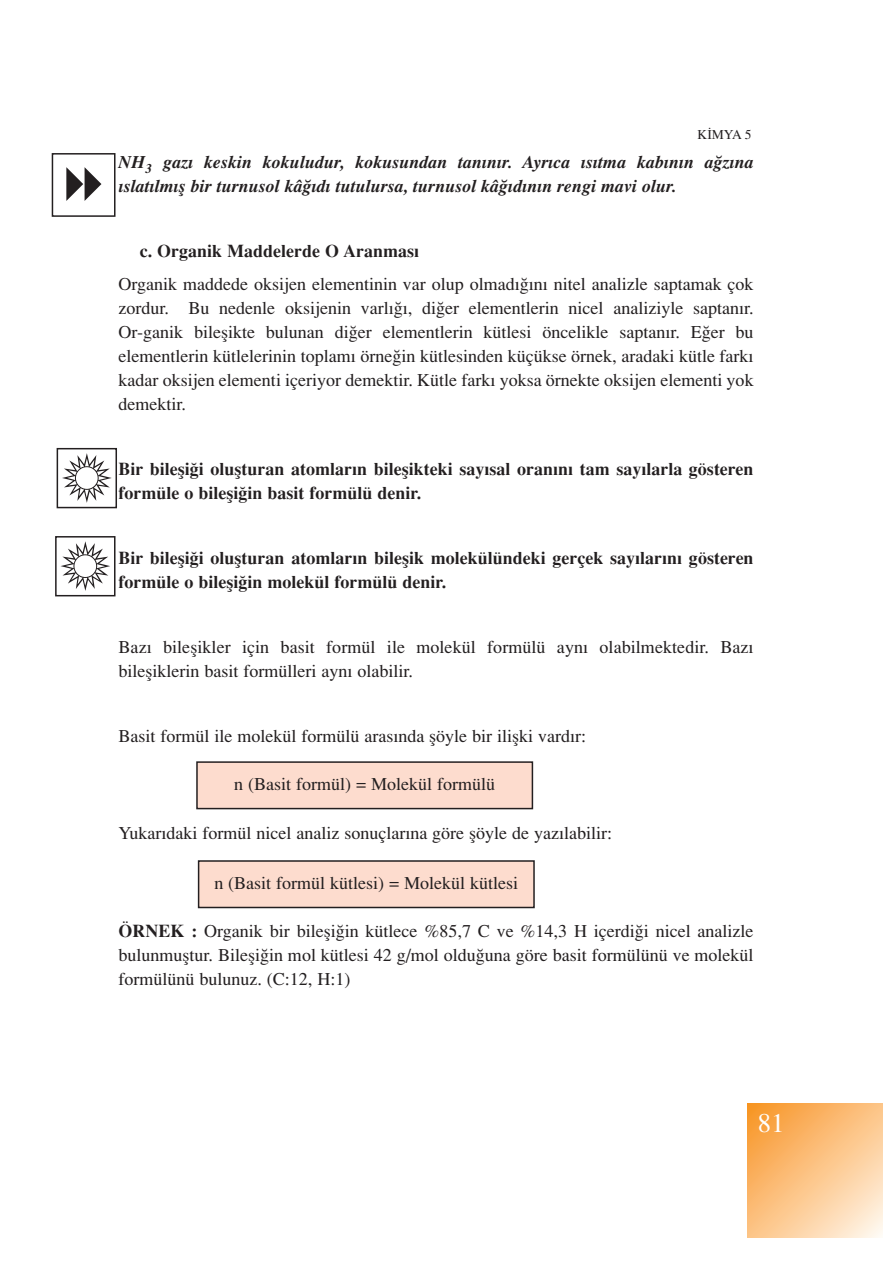
<style>
.page{position:relative;width:893px;height:1263px;background:#fff}
.page>*{position:absolute;margin:0;border:0;box-sizing:border-box;transform-origin:0 0}
.t1{font:27px "Times Turk";color:#fff}
.t2{font:18px/24px "Times Turk";color:#231f20;text-align:justify}
.t3{font:18px/24px "Times Turk B";color:#231f20}
.t4{font:18px/24px "Times Turk BI";color:#231f20}
.t5{font:13.5px "Times Turk";color:#231f20}
.s1{font-family:"Times Turk B"}
</style>
<div class="page">
<svg style="left:747px;top:1103px;width:135px;height:134px;background:#fcc486"></svg>
<div style="left:52px;top:153px;width:63px;height:64px;border:2px solid #231f20"></div>
<div style="left:57px;top:448px;width:60px;height:60px;border:2px solid #231f20"></div>
<div style="left:55px;top:536px;width:60px;height:60px;border:2px solid #231f20"></div>
<div style="left:198px;top:861px;width:336px;height:47px;background:#fddcce"></div>
<div style="left:198px;top:860px;width:336px;height:48px;border:2px solid #231f20"></div>
<div style="left:197px;top:762px;width:335px;height:47px;background:#fddcce"></div>
<div style="left:196px;top:761px;width:337px;height:48px;border:2px solid #231f20"></div>
<p class="t5" style="left:697px;top:129px;width:55px">K‹MYA 5</p>
<p class="t4" style="left:118px;top:152px;width:636px">NH<sub>3</sub> gaz› keskin kokuludur, kokusundan tan›n›r. Ayr›ca ›s›tma kab›n›n a¤z›na ›slat›lm›fl bir turnusol kâ¤›d› tutulursa, turnusol kâ¤›d›n›n rengi mavi olur.</p>
<p class="t3" style="left:140px;top:242px;width:281px">c. Organik Maddelerde O Aranmas›</p>
<p class="t2" style="left:118px;top:273px;width:636px">Organik maddede oksijen elementinin var olup olmad›¤›n› nitel analizle saptamak çok zordur. Bu nedenle oksijenin varl›¤›, di¤er elementlerin nicel analiziyle saptan›r.<br>Or-ganik bileflikte bulunan di¤er elementlerin kütlesi öncelikle saptan›r. E¤er bu elementlerin kütlelerinin toplam› örne¤in kütlesinden küçükse örnek, aradaki kütle fark› kadar oksijen elementi içeriyor demektir. Kütle fark› yoksa örnekte oksijen elementi yok demektir.</p>
<p class="t3" style="left:118px;top:460px;width:636px">Bir bilefli¤i oluflturan atomlar›n bileflikteki say›sal oran›n› tam say›larla gösteren formüle o bilefli¤in basit formülü denir.</p>
<p class="t3" style="left:118px;top:549px;width:636px">Bir bilefli¤i oluflturan atomlar›n bileflik molekülündeki gerçek say›lar›n› gösteren formüle o bilefli¤in molekül formülü denir.</p>
<p class="t2" style="left:118px;top:636px;width:636px">Baz› bileflikler için basit formül ile molekül formülü ayn› olabilmektedir. Baz› bilefliklerin basit formülleri ayn› olabilir.</p>
<p class="t2" style="left:118px;top:725px;width:469px">Basit formül ile molekül formülü aras›nda flöyle bir iliflki vard›r:</p>
<p class="t2" style="left:234px;top:774px;width:262px">n (Basit formül) = Molekül formülü</p>
<p class="t2" style="left:118px;top:823px;width:495px">Yukar›daki formül nicel analiz sonuçlar›na göre flöyle de yaz›labilir:</p>
<p class="t2" style="left:214px;top:873px;width:305px">n (Basit formül kütlesi) = Molekül kütlesi</p>
<p class="t2" style="left:118px;top:920px;width:636px"><span class="s1">ÖRNEK :</span> Organik bir bilefli¤in kütlece %85,7 C ve %14,3 H içerdi¤i nicel analizle bulunmufltur. Bilefli¤in mol kütlesi 42 g/mol oldu¤una göre basit formülünü ve molekül formülünü bulunuz. (C:12, H:1)</p>
<h1 class="t1" style="left:757px;top:1113px;width:28px">81</h1>
</div>
